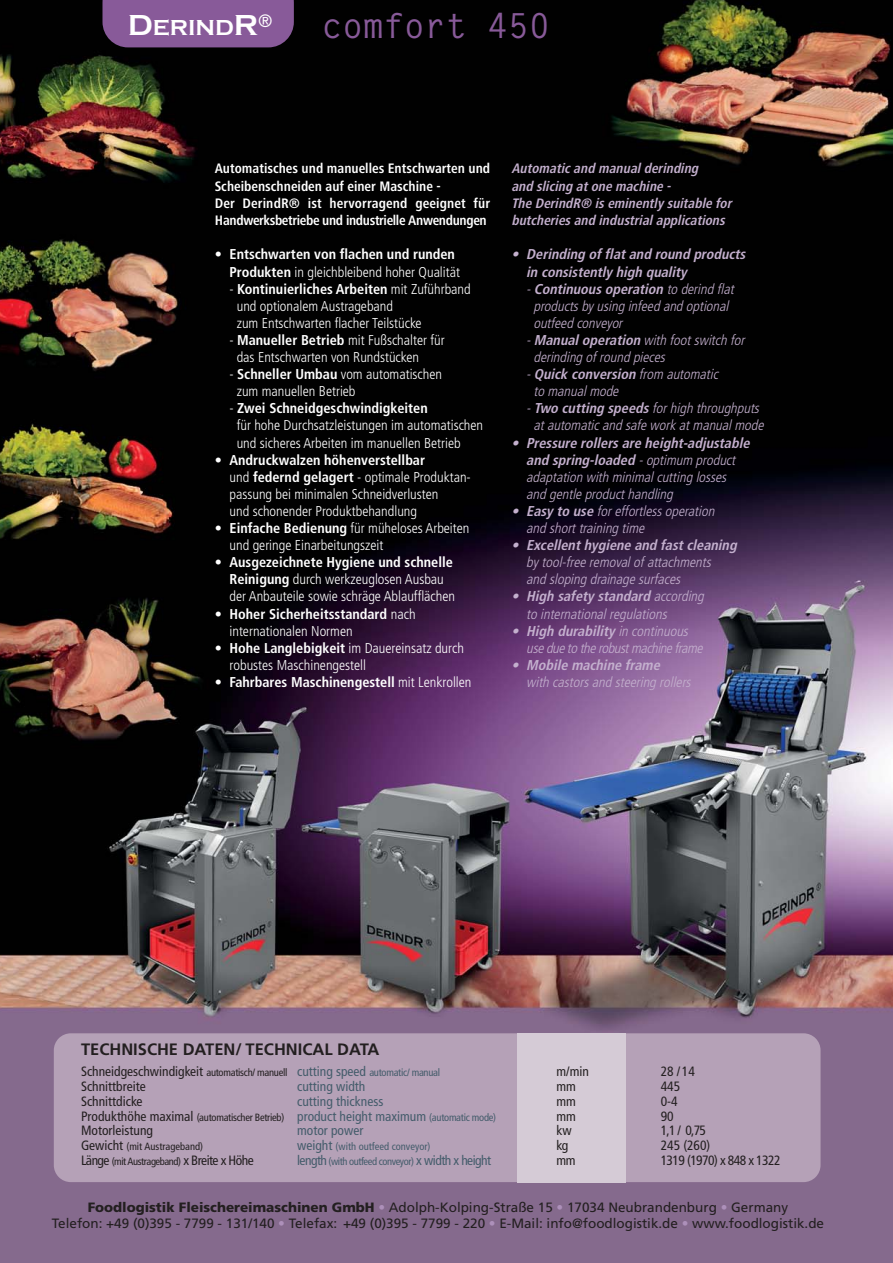
<style>
.page{position:relative;width:893px;height:1263px;background:#fff}
.page>*{position:absolute;margin:0;border:0;box-sizing:border-box;transform-origin:0 0}
.t1{font:500 34.5px "Letter Got LCY";color:#885a99}
.t2{font:700 22.5px "Copperplate Gothic";color:#fff}
.t3{font:700 16.5px "Frutiger";color:#231f20}
.t4{font:300 condensed 14.25px/17.1px "Frutiger";color:#fff}
.t5{font:italic 300 condensed 14.25px/17.1px "Frutiger";color:#c4b0ce}
.t6{font:700 condensed 14.25px/17.1px "Frutiger Next LTW1 G";color:#fff}
.t7{font:italic 700 condensed 14.25px/17.1px "Frutiger Next LTW1 G";color:#c4b0ce}
.t8{font:italic 700 condensed 14.25px "Frutiger";color:#c4b0ce}
.t9{font:700 condensed 14.25px/17.1px "Frutiger";color:#fff}
.t10{font:13.5px/16.5px "Frutiger";color:#231f20;text-align:center}
.t11{font:condensed 13.5px "Frutiger";color:#231f20}
.t12{font:condensed 13.5px "Frutiger";letter-spacing:-.04em;color:#231f20}
.t13{font:condensed 13.5px "Frutiger";color:#445c6b}
.t14{font:condensed 10.5px "Frutiger";letter-spacing:-.025em;color:#231f20}
.t15{font:condensed 10.5px "Frutiger";letter-spacing:-.04em;color:#445c6b}
.t16{font:condensed 10.5px "Frutiger";color:#445c6b}
.t17{font:condensed 10.5px "Frutiger";color:#231f20}
.s1{font-size:30px}
.s2{font-weight:300}
.s3{font-weight:700}
.s4{font-size:10.5px}
.s5{color:#445c6b}
.s6{font-size:10.5px;color:#445c6b}
.s7{font-size:13.5px}
.s8{font-size:13.5px;color:#445c6b}
.s9{font-weight:900}
.s10{color:#ad90ba}
</style>
<div class="page">
<img style="left:0;top:0;width:892px;height:1263px">
<div style="left:102px;top:0;width:192px;height:47px;background:#885a99"></div>
<div style="left:803px;top:1033px;width:17px;height:149px;background:#b5a1b7"></div>
<div style="left:54px;top:1033px;width:17px;height:149px;background:#b5a1b7"></div>
<div style="left:517px;top:1033px;width:109px;height:149px;background:#d5cbd6"></div>
<h2 class="t2" style="left:128px;top:15px;width:146px"><span class="s1">D</span>ERIND<span class="s1">R</span><sup>®</sup></h2>
<h1 class="t1" style="left:321px;top:9px;width:230px">comfort 450</h1>
<p class="t6" style="left:215px;top:161px;width:277px">Automatisches und manuelles Entschwarten und Scheibenschneiden auf einer Maschine -<br>Der DerindR® ist hervorragend geeignet für Handwerksbetriebe und industrielle Anwendungen</p>
<p class="t9" style="left:230px;top:247px;width:232px;text-indent:-15px"><span class="s2">•</span> Entschwarten von flachen und runden<br>Produkten <span class="s2">in gleichbleibend hoher Qualität</span></p>
<p class="t4" style="left:237px;top:281px;width:236px;text-indent:-7px">- <span class="s3">Kontinuierliches Arbeiten</span> mit Zuführband und optionalem Austrageband<br>zum Entschwarten flacher Teilstücke</p>
<p class="t4" style="left:237px;top:333px;width:209px;text-indent:-7px">- <span class="s3">Manueller Betrieb</span> mit Fußschalter für das Entschwarten von Rundstücken</p>
<p class="t4" style="left:237px;top:367px;width:207px;text-indent:-7px">- <span class="s3">Schneller Umbau</span> vom automatischen zum manuellen Betrieb</p>
<p class="t4" style="left:237px;top:401px;width:248px;text-indent:-7px">- <span class="s3">Zwei Schneidgeschwindigkeiten<br></span>für hohe Durchsatzleistungen im automatischen und sicheres Arbeiten im manuellen Betrieb</p>
<p class="t4" style="left:230px;top:452px;width:243px;text-indent:-15px">• <span class="s3">Andruckwalzen höhenverstellbar<br></span>und <span class="s3">federnd gelagert</span> - optimale Produktan&shy;passung bei minimalen Schneidverlusten<br>und schonender Produktbehandlung</p>
<p class="t4" style="left:230px;top:521px;width:241px;text-indent:-15px">• <span class="s3">Einfache Bedienung</span> für müheloses Arbeiten und geringe Einarbeitungszeit</p>
<p class="t4" style="left:230px;top:555px;width:227px;text-indent:-15px">• <span class="s3">Ausgezeichnete Hygiene und schnelle<br>Reinigung</span> durch werkzeuglosen Ausbau der Anbauteile sowie schräge Ablaufflächen</p>
<p class="t4" style="left:230px;top:606px;width:188px;text-indent:-15px">• <span class="s3">Hoher Sicherheitsstandard</span> nach internationalen Normen</p>
<p class="t4" style="left:230px;top:640px;width:236px;text-indent:-15px">• <span class="s3">Hohe Langlebigkeit</span> im Dauereinsatz durch robustes Maschinengestell</p>
<p class="t9" style="left:215px;top:675px;width:258px"><span class="s2">•</span> Fahrbares Maschinengestell <span class="s2">mit Lenkrollen</span></p>
<p class="t7" style="left:511px;top:161px;width:224px">Automatic and manualderinding<br>and slicing atone machine -<br>The DerindR® is eminently suitable for butcheries and industrialapplications</p>
<p class="t8" style="left:511px;top:249px;width:238px"><span class="s2">•</span> Derinding of flatand round products</p>
<p class="t8" style="left:526px;top:266px;width:162px">in consistently high quality</p>
<p class="t8" style="left:526px;top:283px;width:212px"><span class="s2">-</span>Continuous operation <span class="s2">to derind flat</span></p>
<p class="t5" style="left:533px;top:298px;width:199px">productsby using infeed and optional</p>
<p class="t5" style="left:533px;top:315px;width:93px">outfeed conveyor</p>
<p class="t5" style="left:526px;top:333px;width:223px">-<span class="s3">Manualoperation</span> with footswitch for</p>
<p class="t5" style="left:533px;top:350px;width:136px">derinding of round pieces</p>
<p class="t8" style="left:526px;top:368px;width:196px"><span class="s2">-</span>Quick conversion <span class="s2">from automatic</span></p>
<p class="t5" style="left:533px;top:384px;width:89px">to manualmode</p>
<p class="t5" style="left:526px;top:401px;width:237px">-<span class="s3">Two cutting speeds</span> forhigh throughputs</p>
<p class="t5" style="left:533px;top:418px;width:235px">atautomaticand safe work atmanualmode</p>
<p class="t5" style="left:526px;top:435px;width:228px;text-indent:-15px">• <span class="s3">Pressure rollers are height-adjustable and spring-loaded</span> -optimum product adaptation with minimalcutting losses and gentle producthandling</p>
<p class="t5" style="left:526px;top:504px;width:192px;text-indent:-15px">• <span class="s3">Easy to use</span> foreffortlessoperation and shorttraining time</p>
<p class="t5" style="left:526px;top:538px;width:215px;text-indent:-15px">• <span class="s3">Excellenthygiene and fastcleaning </span>by tool-free removalof attachments and sloping drainage surfaces</p>
<p class="t5" style="left:526px;top:589px;width:182px;text-indent:-15px">• <span class="s3">High safety standard</span> according to internationalregulations</p>
<p class="t5" style="left:526px;top:623px;width:181px;text-indent:-15px">• <span class="s3">High durability</span> in continuous useduetotherobustmachineframe</p>
<p class="t5" style="left:526px;top:657px;width:169px;text-indent:-15px">• <span class="s3">Mobile machine frame<br></span>with castorsand steering rollers</p>
<p class="t3" style="left:81px;top:1043px;width:300px">TECHNISCHE DATEN/ TECHNICAL DATA</p>
<p class="t11" style="left:81px;top:1066px;width:361px">Schneidgeschwindigkeit <span class="s4">automatisch/ manuell</span> <span class="s5">cutting speed</span> <span class="s6">automatic/ manual</span></p>
<p class="t11" style="left:556px;top:1066px;width:34px">m/min</p>
<p class="t11" style="left:661px;top:1066px;width:36px">28 /14</p>
<p class="t11" style="left:81px;top:1081px;width:66px">Schnittbreite</p>
<p class="t13" style="left:297px;top:1081px;width:70px">cutting width</p>
<p class="t11" style="left:556px;top:1081px;width:21px">mm</p>
<p class="t11" style="left:661px;top:1081px;width:21px">445</p>
<p class="t11" style="left:81px;top:1096px;width:63px">Schnittdicke</p>
<p class="t13" style="left:297px;top:1096px;width:88px">cutting thickness</p>
<p class="t11" style="left:556px;top:1096px;width:21px">mm</p>
<p class="t11" style="left:661px;top:1096px;width:18px">0-4</p>
<p class="t14" style="left:81px;top:1113px;width:416px"><span class="s7">Produkthöhe maximal</span> (automatischer Betrieb) <span class="s8">product height maximum</span> <span class="s5">(automatic mode)</span></p>
<p class="t11" style="left:556px;top:1111px;width:21px">mm</p>
<p class="t11" style="left:661px;top:1111px;width:14px">90</p>
<p class="t11" style="left:81px;top:1124px;width:73px">Motorleistung</p>
<p class="t13" style="left:297px;top:1124px;width:68px">motor power</p>
<p class="t11" style="left:556px;top:1124px;width:17px">kw</p>
<p class="t11" style="left:661px;top:1124px;width:47px">1,1 / 0,75</p>
<p class="t17" style="left:81px;top:1142px;width:123px"><span class="s7">Gewicht</span> (mit Austrageband)</p>
<p class="t16" style="left:297px;top:1142px;width:135px"><span class="s7">weight</span> (with outfeed conveyor)</p>
<p class="t11" style="left:556px;top:1139px;width:13px">kg</p>
<p class="t11" style="left:661px;top:1139px;width:51px">245 (260)</p>
<p class="t12" style="left:81px;top:1154px;width:174px">Länge <span class="s4">(mit Austrageband)</span> x Breite x Höhe</p>
<p class="t15" style="left:297px;top:1157px;width:195px"><span class="s7">length</span> (with outfeed conveyor) <span class="s7">x width x height</span></p>
<p class="t11" style="left:556px;top:1154px;width:20px">mm</p>
<p class="t12" style="left:661px;top:1154px;width:121px">1319 (1970) x 848 x 1322</p>
<p class="t10" style="left:52px;top:1200px;width:774px"><span class="s9">Foodlogistik Fleischereimaschinen GmbH</span> <span class="s10">•</span> Adolph-Kolping-Straße 15 <span class="s10">•</span> 17034 Neubrandenburg <span class="s10">•</span> Germany<br>Telefon: +49 (0)395 - 7799 - 131/140 <span class="s10">•</span> Telefax: +49 (0)395 - 7799 - 220 <span class="s10">•</span> E-Mail: info@foodlogistik.de <span class="s10">•</span> www.foodlogistik.de</p>
</div>
